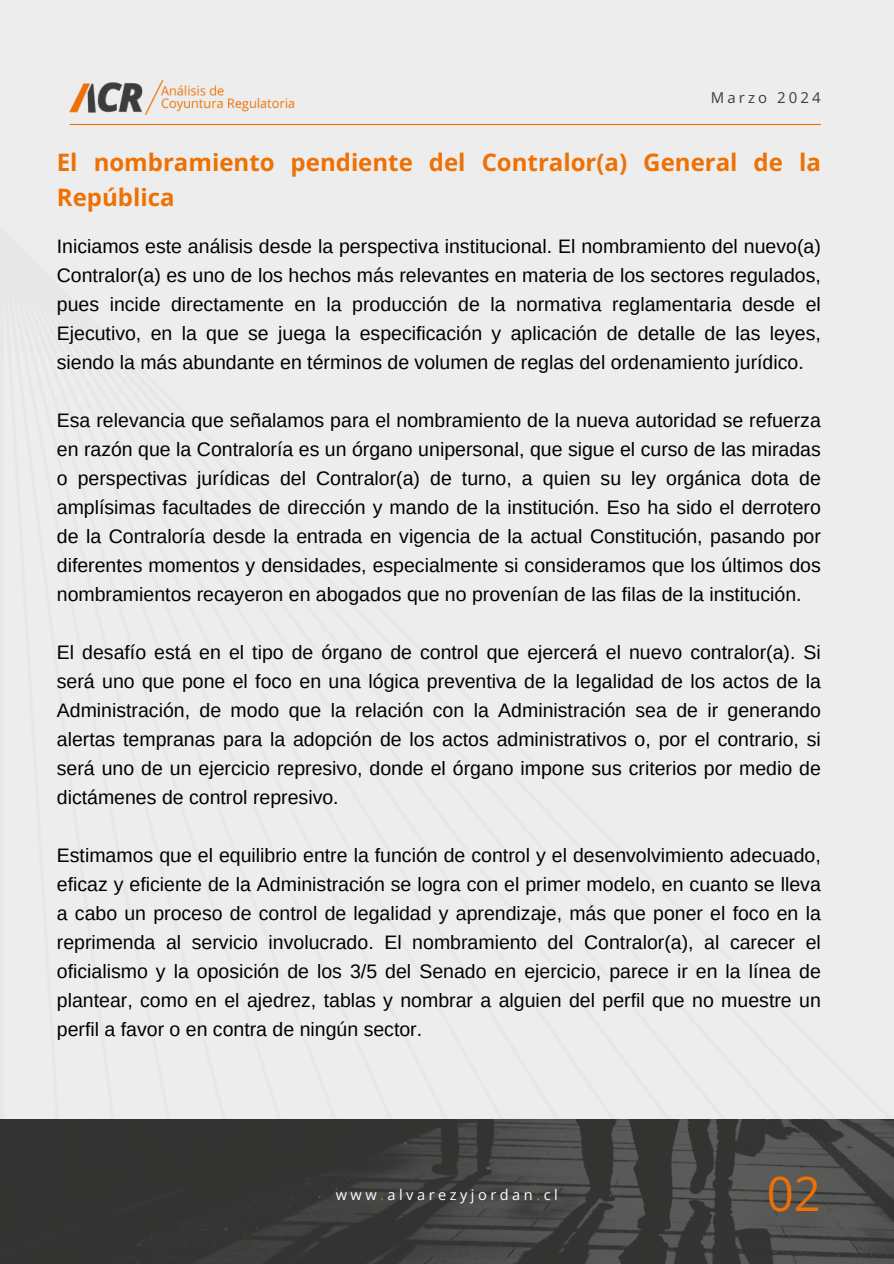
<style>
.page{position:relative;width:894px;height:1264px;background:#fff}
.page>*{position:absolute;margin:0;border:0;box-sizing:border-box;transform-origin:0 0}
.t1{font:47.25px "Open Sans";color:#ed7103}
.t2{font:700 24px/35px "Open Sans";color:#ed7103}
.t3{font:19.5px/29px "Arimo";color:#000;text-align:justify}
.t4{font:15px "Open Sans";letter-spacing:.205em;color:#3c3c3b}
.t5{font:14.55px "Open Sans";letter-spacing:.24em;color:#fff}
.s1{color:#ed7103}
</style>
<div class="page">
<div style="left:0;top:0;width:893px;height:1263px;background:#ededed"></div>
<img style="left:0;top:1119px;width:892px;height:144px">
<img style="left:70px;top:80px;width:225px;height:34px">
<hr style="left:70px;top:124px;width:750px;height:1px;background:#ee7103">
<p class="t4" style="left:710px;top:87px;width:111px">Marzo 2024</p>
<h2 class="t2" style="left:57px;top:145px;width:765px">El nombramiento pendiente del Contralor(a) General de la<br>República</h2>
<h2 class="t3" style="left:57px;top:231px;width:765px">Iniciamos este análisis desde la perspectiva institucional. El nombramiento del nuevo(a)<br>Contralor(a) es uno de los hechos más relevantes en materia de los sectores regulados, pues incide directamente en la producción de la normativa reglamentaria desde el Ejecutivo, en la que se juega la especificación y aplicación de detalle de las leyes, siendo la más abundante en términos de volumen de reglas del ordenamiento jurídico.</h2>
<h2 class="t3" style="left:57px;top:405px;width:765px">Esa relevancia que señalamos para el nombramiento de la nueva autoridad se refuerza en razón que la Contraloría es un órgano unipersonal, que sigue el curso de las miradas o perspectivas jurídicas del Contralor(a) de turno, a quien su ley orgánica dota de amplísimas facultades de dirección y mando de la institución. Eso ha sido el derrotero de la Contraloría desde la entrada en vigencia de la actual Constitución, pasando por diferentes momentos y densidades, especialmente si consideramos que los últimos dos nombramientos recayeron en abogados que no provenían de las filas de la institución.</h2>
<h2 class="t3" style="left:57px;top:637px;width:765px">El desafío está en el tipo de órgano de control que ejercerá el nuevo contralor(a). Si será uno que pone el foco en una lógica preventiva de la legalidad de los actos de la Administración, de modo que la relación con la Administración sea de ir generando alertas tempranas para la adopción de los actos administrativos o, por el contrario, si será uno de un ejercicio represivo, donde el órgano impone sus criterios por medio de dictámenes de control represivo.</h2>
<p class="t3" style="left:57px;top:840px;width:765px">Estimamos que el equilibrio entre la función de control y el desenvolvimiento adecuado, eficaz y eficiente de la Administración se logra con el primer modelo, en cuanto se lleva a cabo un proceso de control de legalidad y aprendizaje, más que poner el foco en la reprimenda al servicio involucrado. El nombramiento del Contralor(a), al carecer el oficialismo y la oposición de los 3/5 del Senado en ejercicio, parece ir en la línea de plantear, como en el ajedrez, tablas y nombrar a alguien del perfil que no muestre un perfil a favor o en contra de ningún sector.</p>
<p class="t5" style="left:335px;top:1184px;width:223px">www<span class="s1">.</span>alvarezyjordan<span class="s1">.</span>cl</p>
<p class="t1" style="left:766px;top:1160px;width:55px">02</p>
</div>
